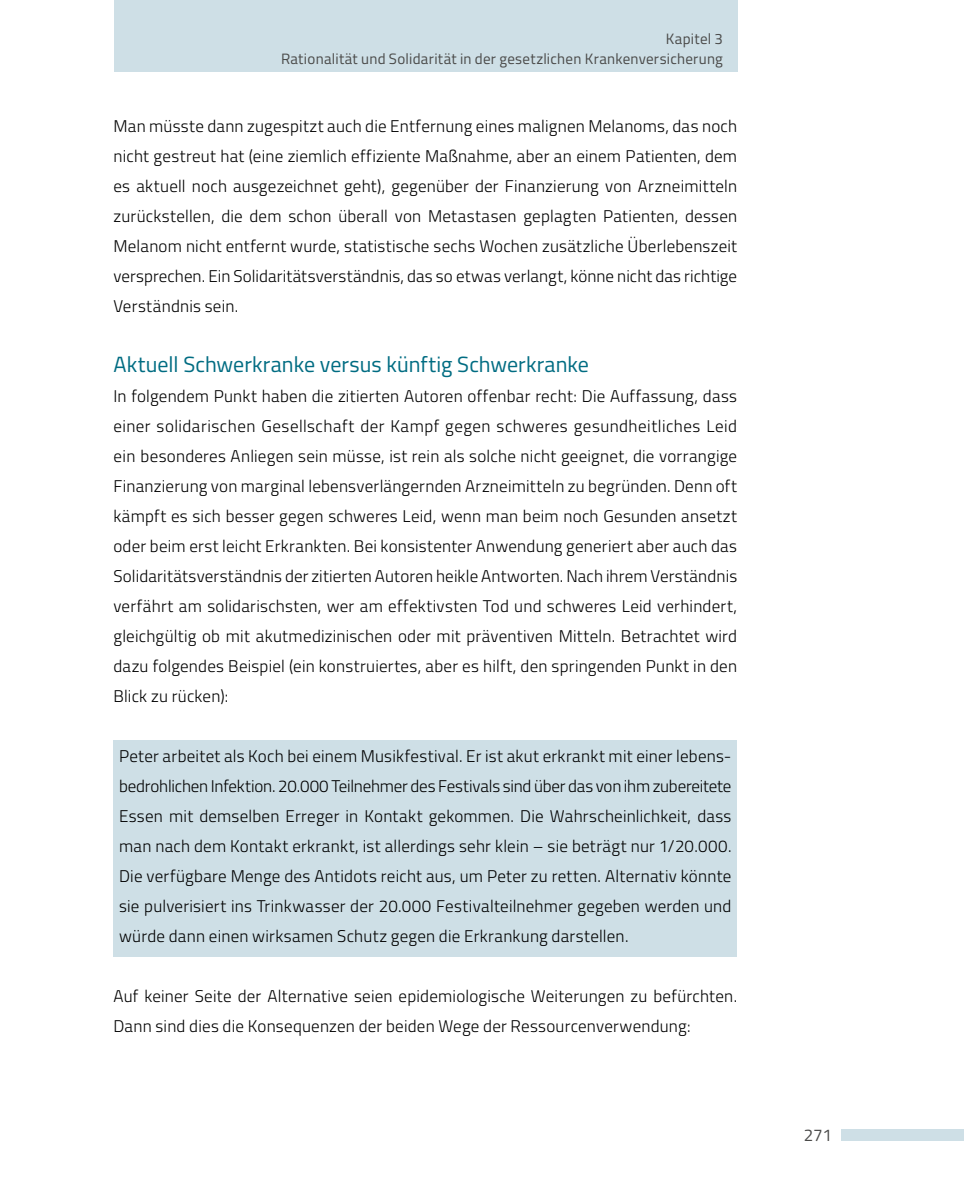
<style>
.page{position:relative;width:964px;height:1191px;background:#fff}
.page>*{position:absolute;margin:0;border:0;box-sizing:border-box;transform-origin:0 0}
.t1{font:22px "Titillium";color:#006c82}
.t2{font:300 17px/30px "Titillium";letter-spacing:.01em;color:#000;text-align:justify}
.t3{font:17px "Titillium";color:#4a4a49}
.t4{font:15px/20px "Titillium";letter-spacing:.015em;color:#4a4a49;text-align:right}
</style>
<div class="page">
<div style="left:114px;top:0;width:624px;height:71px;background:#cedfe6"></div>
<div style="left:841px;top:1129px;width:123px;height:11px;background:#cedfe6"></div>
<div style="left:113px;top:740px;width:624px;height:217px;background:#cedfe6"></div>
<p class="t4" style="left:281px;top:28px;width:443px">Kapitel 3<br>Rationalität und Solidarität in der gesetzlichen Krankenversicherung</p>
<p class="t2" style="left:113px;top:110px;width:625px">Man müsste dann zugespitzt auch die Entfernung eines malignen Melanoms, das noch nicht gestreut hat (eine ziemlich effiziente Maßnahme, aber an einem Patienten, dem es aktuell noch ausgezeichnet geht), gegenüber der Finanzierung von Arzneimitteln zurückstellen, die dem schon überall von Metastasen geplagten Patienten, dessen Melanom nicht entfernt wurde, statistische sechs Wochen zusätzliche Überlebenszeit versprechen. Ein Solidaritätsverständnis, das so etwas verlangt, könne nicht das richtige Verständnis sein.</p>
<p class="t1" style="left:113px;top:348px;width:477px">Aktuell Schwerkranke versus künftig Schwerkranke</p>
<p class="t2" style="left:113px;top:380px;width:625px">In folgendem Punkt haben die zitierten Autoren offenbar recht: Die Auffassung, dass einer solidarischen Gesellschaft der Kampf gegen schweres gesundheitliches Leid ein besonderes Anliegen sein müsse, ist rein als solche nicht geeignet, die vorrangige Finanzierung von marginal lebensverlängernden Arzneimitteln zu begründen. Denn oft kämpft es sich besser gegen schweres Leid, wenn man beim noch Gesunden ansetzt oder beim erst leicht Erkrankten. Bei konsistenter Anwendung generiert aber auch das Solidaritätsverständnis der zitierten Autoren heikle Antworten. Nach ihrem Verständnis verfährt am solidarischsten, wer am effektivsten Tod und schweres Leid verhindert, gleichgültig ob mit akutmedizinischen oder mit präventiven Mitteln. Betrachtet wird dazu folgendes Beispiel (ein konstruiertes, aber es hilft, den springenden Punkt in den Blick zu rücken):</p>
<p class="t2" style="left:119px;top:740px;width:614px">Peter arbeitet als Koch bei einem Musikfestival. Er ist akut erkrankt mit einer lebens&shy;bedrohlichen Infektion. 20.000 Teilnehmer des Festivals sind über das von ihm zubereitete Essen mit demselben Erreger in Kontakt gekommen. Die Wahrscheinlichkeit, dass man nach dem Kontakt erkrankt, ist allerdings sehr klein – sie beträgt nur 1/20.000.<br>Die verfügbare Menge des Antidots reicht aus, um Peter zu retten. Alternativ könnte sie pulverisiert ins Trinkwasser der 20.000 Festivalteilnehmer gegeben werden und würde dann einen wirksamen Schutz gegen die Erkrankung darstellen.</p>
<p class="t2" style="left:113px;top:980px;width:625px">Auf keiner Seite der Alternative seien epidemiologische Weiterungen zu befürchten.<br>Dann sind dies die Konsequenzen der beiden Wege der Ressourcenverwendung:</p>
<p class="t3" style="left:804px;top:1122px;width:29px">271</p>
</div>
